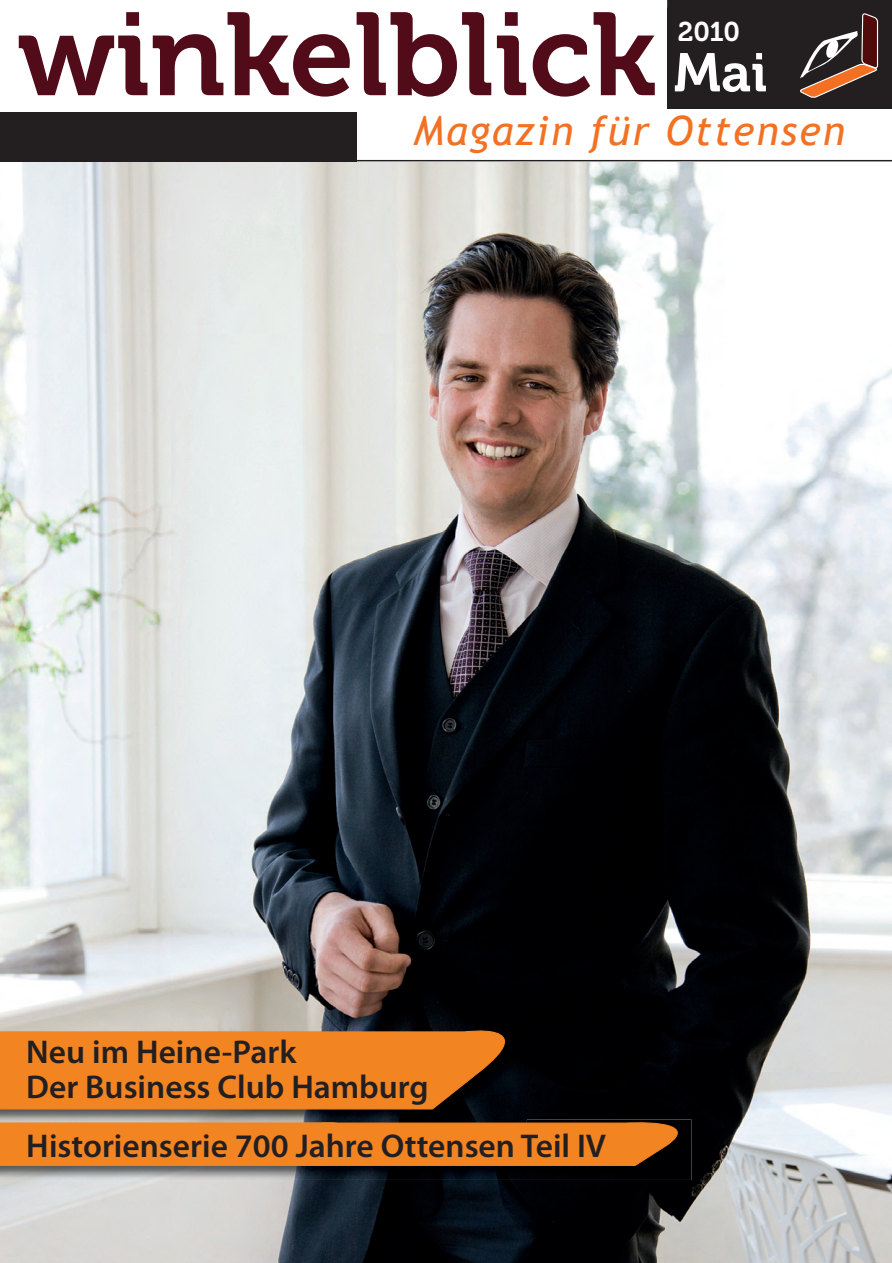
<style>
.page{position:relative;width:892px;height:1263px;background:#fff}
.page>*{position:absolute;margin:0;border:0;box-sizing:border-box;transform-origin:0 0}
.t1{font:117px "Museo 700";color:#510b19}
.t2{font:54px "Museo 700";color:#fff}
.t3{font:italic 40.5px "Trebuchet MS";letter-spacing:.05em;color:#f27123}
.t4{font:600 33px/34.5px "Myriad Pro";color:#231f20}
.t5{font:27px "Museo 700";color:#fff}
</style>
<div class="page">
<img style="left:0;top:161px;width:892px;height:1102px">
<div style="left:0;top:0;width:892px;height:161px;background:#231f20"></div>
<div style="left:1px;top:0;width:666px;height:112px;background:#fff"></div>
<svg style="left:800px;top:13px;width:79px;height:85px"></svg>
<div style="left:357px;top:109px;width:535px;height:53px;background:#fff"></div>
<hr style="left:341px;top:160px;width:551px;height:1px;background:#231f20">
<img style="left:0;top:1110px;width:526px;height:7px">
<svg style="left:0;top:1020px;width:546px;height:90px;background:#c9742a"></svg>
<img style="left:0;top:1166px;width:691px;height:14px">
<svg style="left:0;top:1117px;width:708px;height:49px;background:#d37726"></svg>
<p class="t1" style="left:18px;top:-10px;width:640px">winkelblick</p>
<p class="t3" style="left:414px;top:106px;width:433px">Magazin für Ottensen</p>
<p class="t5" style="left:678px;top:16px;width:64px">2010</p>
<p class="t2" style="left:674px;top:43px;width:95px">Mai</p>
<p class="t4" style="left:26px;top:1034px;width:404px">Neu im Heine-Park<br>Der Business Club Hamburg</p>
<p class="t4" style="left:26px;top:1128px;width:581px">Historienserie 700 Jahre Ottensen Teil IV</p>
</div>
